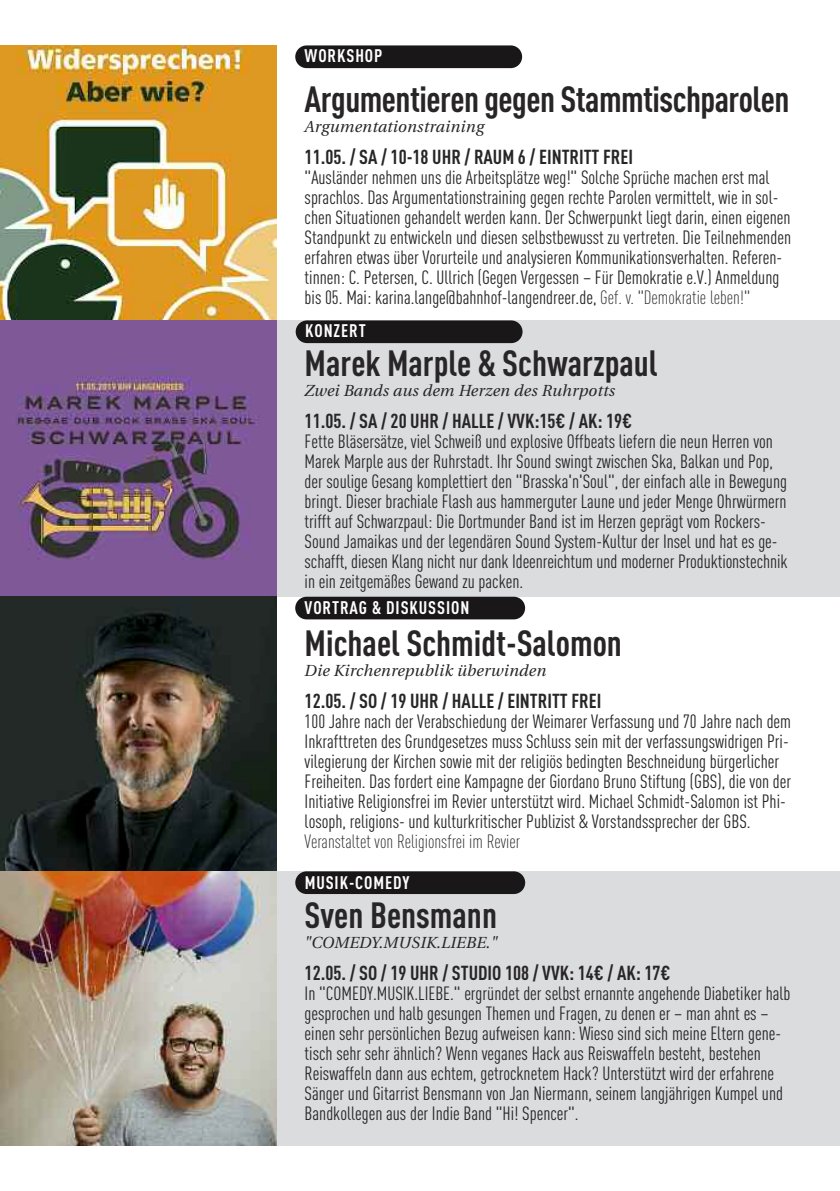
<style>
.page{position:relative;width:840px;height:1191px;background:#fff}
.page>*{position:absolute;margin:0;border:0;box-sizing:border-box;transform-origin:0 0}
.t1{font:700 36px "DIN Cond";color:#272526}
.t2{font:700 20px "DIN Cond";color:#272526}
.t3{font:19px/20px "DIN Cond";color:#272526}
.t4{font:300 19px "DIN Cond";color:#272526}
.t5{font:700 18px "DIN Cond";letter-spacing:.05em;color:#fff}
.t6{font:italic 16px "Utopia";letter-spacing:.015em;color:#272526}
.s1{font-weight:300}
</style>
<div class="page">
<div style="left:272px;top:320px;width:567px;height:276px;background:#dbdcde"></div>
<div style="left:261px;top:871px;width:578px;height:274px;background:#dbdcde"></div>
<img style="left:0;top:45px;width:276px;height:275px">
<img style="left:0;top:320px;width:276px;height:276px">
<svg style="left:0;top:596px;width:276px;height:275px;background:#31312b"></svg>
<div style="left:295px;top:597px;width:230px;height:22px;background:#1a1718;border-radius:11px"></div>
<div style="left:295px;top:871px;width:230px;height:23px;background:#1a1718;border-radius:11px"></div>
<div style="left:295px;top:45px;width:227px;height:23px;background:#1a1718;border-radius:11px"></div>
<div style="left:295px;top:320px;width:227px;height:23px;background:#1a1718;border-radius:11px"></div>
<img style="left:0;top:871px;width:276px;height:274px">
<p class="t5" style="left:304px;top:49px;width:79px">WORKSHOP</p>
<h1 class="t1" style="left:304px;top:86px;width:486px">Argumentieren gegen Stammtischparolen</h1>
<p class="t6" style="left:304px;top:120px;width:181px">Argumentationstraining</p>
<p class="t2" style="left:304px;top:149px;width:330px">11.05. / SA / 10-18 UHR / RAUM 6 / EINTRITT FREI</p>
<p class="t3" style="left:304px;top:169px;width:487px">"Ausländer nehmen uns die Arbeitsplätze weg!" Solche Sprüche machen erst mal sprachlos. Das Argumentationstraining gegen rechte Parolen vermittelt, wie in sol&shy;chen Situationen gehandelt werden kann. Der Schwerpunkt liegt darin, einen eigenen Standpunkt zu entwickeln und diesen selbstbewusst zu vertreten. Die Teilnehmenden erfahren etwas über Vorurteile und analysieren Kommunikationsverhalten. Referen&shy;tinnen: C. Petersen, C. Ullrich (Gegen Vergessen – Für Demokratie e.V.) Anmeldung bis 05. Mai: karina.lange@bahnhof-langendreer.de, <span class="s1">Gef. v. "Demokratie leben!"</span></p>
<p class="t5" style="left:305px;top:324px;width:62px">KONZERT</p>
<h1 class="t1" style="left:304px;top:350px;width:354px">Marek Marple &amp; Schwarzpaul</h1>
<p class="t6" style="left:304px;top:384px;width:312px">Zwei Bands aus dem Herzen des Ruhrpotts</p>
<p class="t2" style="left:304px;top:413px;width:329px">11.05. / SA / 20 UHR / HALLE / VVK:15€ / AK: 19€</p>
<p class="t3" style="left:304px;top:433px;width:484px">Fette Bläsersätze, viel Schweiß und explosive Offbeats liefern die neun Herren von Marek Marple aus der Ruhrstadt. Ihr Sound swingt zwischen Ska, Balkan und Pop, der soulige Gesang komplettiert den "Brasska'n'Soul", der einfach alle in Bewegung bringt. Dieser brachiale Flash aus hammerguter Laune und jeder Menge Ohrwürmern trifft auf Schwarzpaul: Die Dortmunder Band ist im Herzen geprägt vom Rockers-Sound Jamaikas und der legendären Sound System-Kultur der Insel und hat es ge&shy;schafft, diesen Klang nicht nur dank Ideenreichtum und moderner Produktionstechnik in ein zeitgemäßes Gewand zu packen.</p>
<h1 class="t1" style="left:304px;top:630px;width:318px">Michael Schmidt-Salomon</h1>
<p class="t6" style="left:304px;top:664px;width:243px">Die Kirchenrepublik überwinden</p>
<p class="t2" style="left:304px;top:693px;width:298px">12.05. / SO / 19 UHR / HALLE / EINTRITT FREI</p>
<p class="t3" style="left:304px;top:713px;width:487px">100 Jahre nach der Verabschiedung der Weimarer Verfassung und 70 Jahre nach dem Inkrafttreten des Grundgesetzes muss Schluss sein mit der verfassungswidrigen Pri&shy;vilegierung der Kirchen sowie mit der religiös bedingten Beschneidung bürgerlicher Freiheiten. Das fordert eine Kampagne der Giordano Bruno Stiftung (GBS), die von der Initiative Religionsfrei im Revier unterstützt wird. Michael Schmidt-Salomon ist Phi&shy;losoph, religions- und kulturkritischer Publizist &amp; Vorstandssprecher der GBS.</p>
<p class="t4" style="left:304px;top:834px;width:217px">Veranstaltet von Religionsfrei im Revier</p>
<p class="t5" style="left:304px;top:601px;width:166px">VORTRAG &amp; DISKUSSION</p>
<p class="t5" style="left:304px;top:875px;width:106px">MUSIK-COMEDY</p>
<h1 class="t1" style="left:304px;top:902px;width:194px">Sven Bensmann</h1>
<p class="t6" style="left:304px;top:936px;width:194px">"COMEDY.MUSIK.LIEBE."</p>
<p class="t2" style="left:304px;top:965px;width:367px">12.05. / SO / 19 UHR / STUDIO 108 / VVK: 14€ / AK: 17€</p>
<p class="t3" style="left:304px;top:985px;width:487px">In "COMEDY.MUSIK.LIEBE." ergründet der selbst ernannte angehende Diabetiker halb gesprochen und halb gesungen Themen und Fragen, zu denen er – man ahnt es – einen sehr persönlichen Bezug aufweisen kann: Wieso sind sich meine Eltern gene&shy;tisch sehr sehr ähnlich? Wenn veganes Hack aus Reiswaffeln besteht, bestehen Reiswaffeln dann aus echtem, getrocknetem Hack? Unterstützt wird der erfahrene Sänger und Gitarrist Bensmann von Jan Niermann, seinem langjährigen Kumpel und Bandkollegen aus der Indie Band "Hi! Spencer".</p>
</div>
